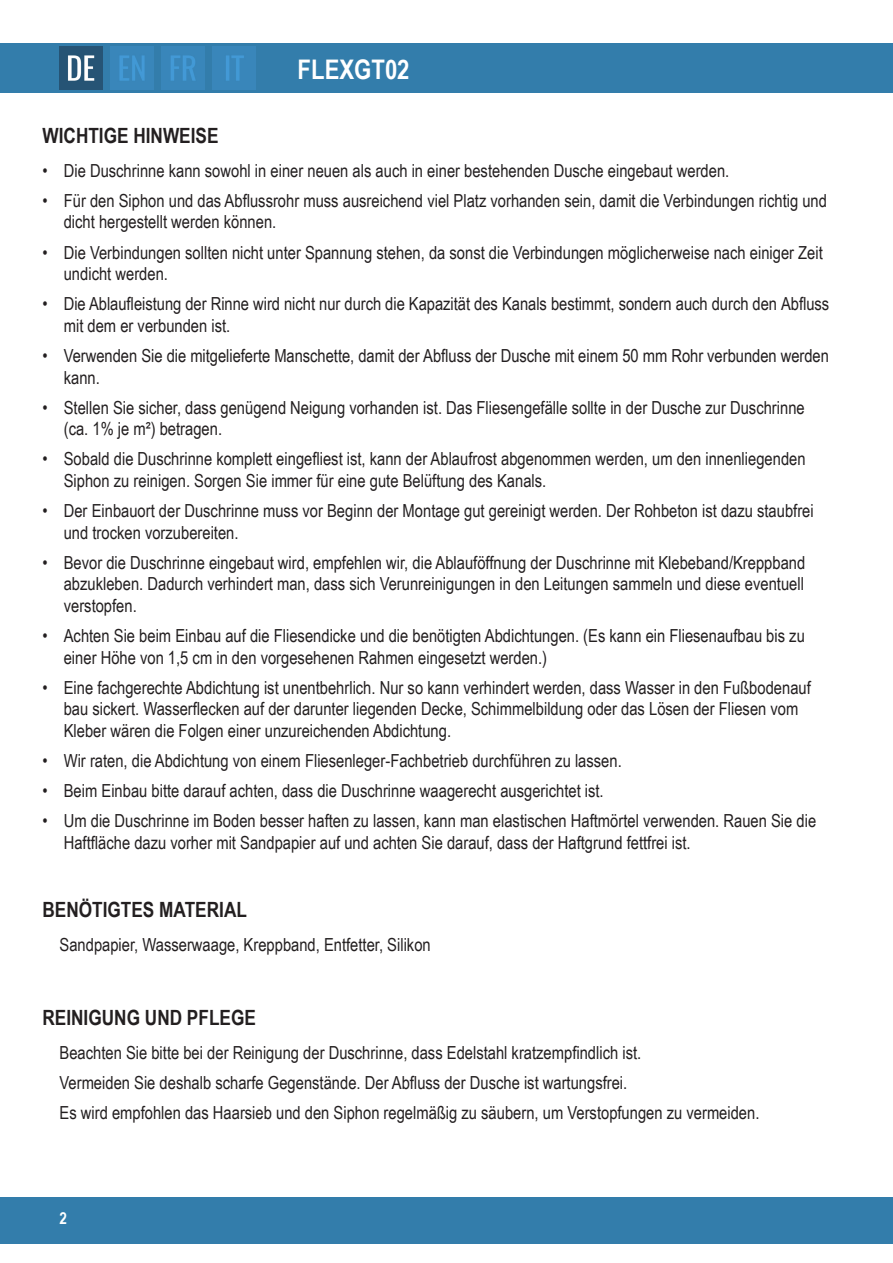
<style>
.page{position:relative;width:893px;height:1263px;background:#fff}
.page>*{position:absolute;margin:0;border:0;box-sizing:border-box;transform-origin:0 0}
.t1{font:700 27px "Arial Narrow";color:#fff}
.Überschrift{font:700 21px "Arial Narrow";color:#231f20}
.Fließtext{font:18px/21.6px "Arial Narrow";color:#231f20}
.t2{font:700 16.5px "Arial Narrow";color:#fff}
</style>
<div class="page">
<div style="left:0;top:43px;width:893px;height:50px;background:#337dab"></div>
<div style="left:0;top:1197px;width:893px;height:47px;background:#337dab"></div>
<img style="left:60px;top:47px;width:42px;height:42px">
<img style="left:111px;top:47px;width:42px;height:42px">
<img style="left:162px;top:47px;width:42px;height:42px">
<img style="left:213px;top:47px;width:42px;height:42px">
<p class="Überschrift" style="left:43px;top:120px;width:178px">WICHTIGE HINWEISE</p>
<h1 class="t1" style="left:298px;top:49px;width:113px">FLEXGT02</h1>
<p class="Fließtext" style="left:43px;top:159px;width:688px">• Die Duschrinne kann sowohl in einer neuen als auch in einer bestehenden Dusche eingebaut werden.</p>
<p class="Fließtext" style="left:64px;top:189px;width:765px;text-indent:-21px">• Für den Siphon und das Abflussrohr muss ausreichend viel Platz vorhanden sein, damit die Verbindungen richtig und dicht hergestellt werden können.</p>
<p class="Fließtext" style="left:64px;top:241px;width:761px;text-indent:-21px">• Die Verbindungen sollten nicht unter Spannung stehen, da sonst die Verbindungen möglicherweise nach einiger Zeit undicht werden.</p>
<p class="Fließtext" style="left:64px;top:292px;width:767px;text-indent:-21px">• Die Ablaufleistung der Rinne wird nicht nur durch die Kapazität des Kanals bestimmt, sondern auch durch den Abfluss mit dem er verbunden ist.</p>
<p class="Fließtext" style="left:64px;top:344px;width:767px;text-indent:-21px">• Verwenden Sie die mitgelieferte Manschette, damit der Abfluss der Dusche mit einem 50 mm Rohr verbunden werden kann.</p>
<p class="Fließtext" style="left:64px;top:396px;width:742px;text-indent:-21px">• Stellen Sie sicher, dass genügend Neigung vorhanden ist. Das Fliesengefälle sollte in der Dusche zur Duschrinne (ca. 1% je m²) betragen.</p>
<p class="Fließtext" style="left:64px;top:447px;width:743px;text-indent:-21px">• Sobald die Duschrinne komplett eingefliest ist, kann der Ablaufrost abgenommen werden, um den innenliegenden<br>Siphon zu reinigen. Sorgen Sie immer für eine gute Belüftung des Kanals.</p>
<p class="Fließtext" style="left:64px;top:499px;width:751px;text-indent:-21px">• Der Einbauort der Duschrinne muss vor Beginn der Montage gut gereinigt werden. Der Rohbeton ist dazu staubfrei und trocken vorzubereiten.</p>
<p class="Fließtext" style="left:64px;top:551px;width:743px;text-align:justify;text-indent:-21px">• Bevor die Duschrinne eingebaut wird, empfehlen wir, die Ablauföffnung der Duschrinne mit Klebeband/Kreppband abzukleben. Dadurch verhindert man, dass sich Verunreinigungen in den Leitungen sammeln und diese eventuell verstopfen.</p>
<p class="Fließtext" style="left:64px;top:624px;width:743px;text-indent:-21px">• Achten Sie beim Einbau auf die Fliesendicke und die benötigten Abdichtungen. (Es kann ein Fliesenaufbau bis zu einer Höhe von 1,5 cm in den vorgesehenen Rahmen eingesetzt werden.)</p>
<p class="Fließtext" style="left:64px;top:676px;width:749px;text-indent:-21px">• Eine fachgerechte Abdichtung ist unentbehrlich. Nur so kann verhindert werden, dass Wasser in den Fußbodenauf bau sickert. Wasserflecken auf der darunter liegenden Decke, Schimmelbildung oder das Lösen der Fliesen vom<br>Kleber wären die Folgen einer unzureichenden Abdichtung.</p>
<p class="Fließtext" style="left:43px;top:749px;width:581px">• Wir raten, die Abdichtung von einem Fliesenleger-Fachbetrieb durchführen zu lassen.</p>
<p class="Fließtext" style="left:43px;top:779px;width:563px">• Beim Einbau bitte darauf achten, dass die Duschrinne waagerecht ausgerichtet ist.</p>
<p class="Fließtext" style="left:64px;top:809px;width:754px;text-indent:-21px">• Um die Duschrinne im Boden besser haften zu lassen, kann man elastischen Haftmörtel verwenden. Rauen Sie die<br>Haftfläche dazu vorher mit Sandpapier auf und achten Sie darauf, dass der Haftgrund fettfrei ist.</p>
<p class="Überschrift" style="left:43px;top:894px;width:206px">BENÖTIGTES MATERIAL</p>
<p class="Fließtext" style="left:60px;top:933px;width:373px">Sandpapier, Wasserwaage, Kreppband, Entfetter, Silikon</p>
<p class="Überschrift" style="left:43px;top:1002px;width:215px">REINIGUNG UND PFLEGE</p>
<p class="Fließtext" style="left:60px;top:1041px;width:583px">Beachten Sie bitte bei der Reinigung der Duschrinne, dass Edelstahl kratzempfindlich ist.</p>
<p class="Fließtext" style="left:60px;top:1071px;width:569px">Vermeiden Sie deshalb scharfe Gegenstände. Der Abfluss der Dusche ist wartungsfrei.</p>
<p class="Fließtext" style="left:60px;top:1101px;width:701px">Es wird empfohlen das Haarsieb und den Siphon regelmäßig zu säubern, um Verstopfungen zu vermeiden.</p>
<p class="t2" style="left:60px;top:1206px;width:9px">2</p>
</div>
